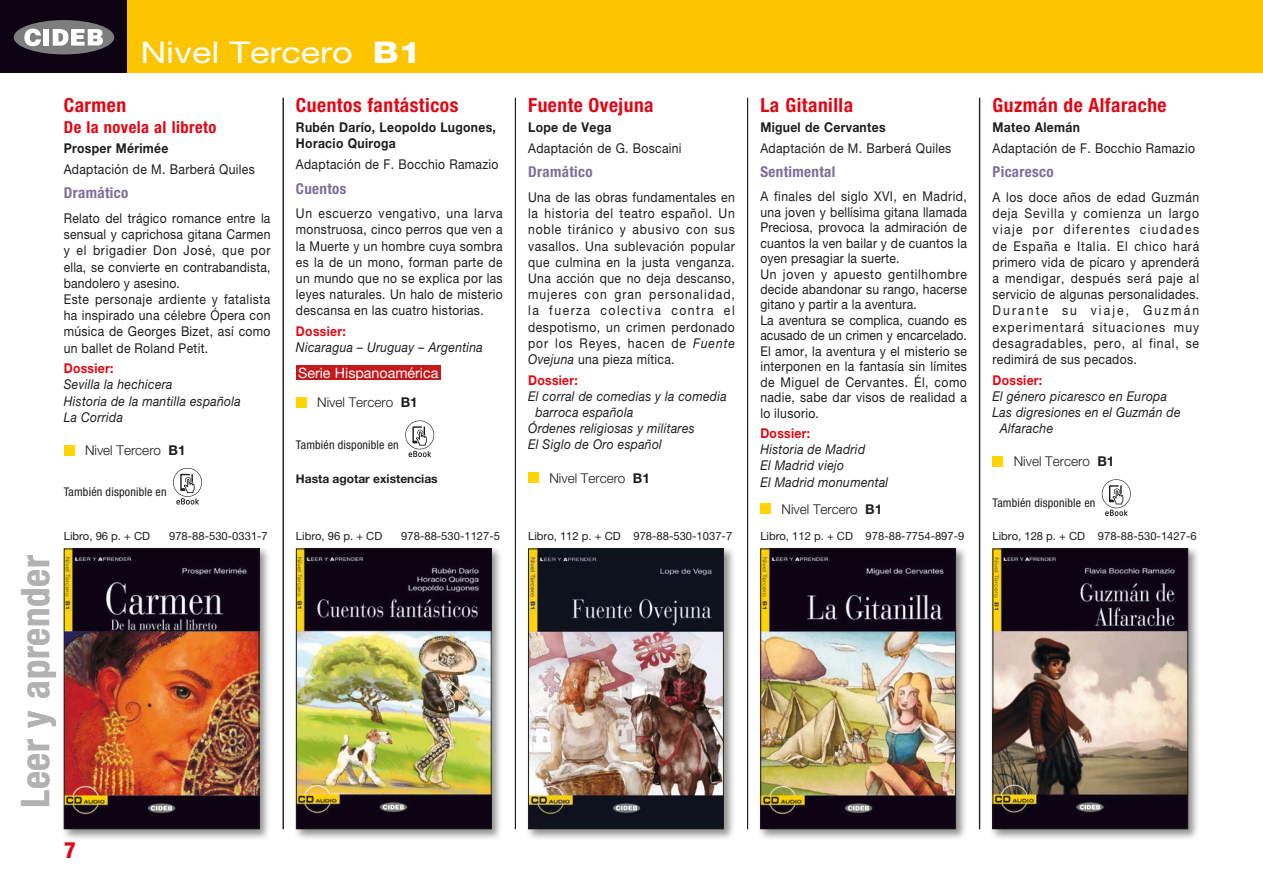
<style>
.page{position:relative;width:1263px;height:893px;background:#fff}
.page>*{position:absolute;margin:0;border:0;box-sizing:border-box;transform-origin:0 0}
.t1{font:700 condensed 39px "Helvetica Neue LT Std";letter-spacing:.015em;color:#b2b2b2}
.t2{font:30px "Helvetica Neue LT Std";color:#fff;scale:1.2 1}
.t3{font:800 condensed 22.5px "Helvetica Neue LT Std";color:#e30614}
.t4{font:700 condensed 19.5px "Helvetica Neue LT Std";letter-spacing:.025em;color:#e30614}
.t5{font:700 condensed 16.5px "Helvetica Neue LT Std";letter-spacing:.025em;color:#e30614}
.t6{font:700 condensed 15px "Helvetica Neue LT Std";letter-spacing:.025em;color:#7d6e9a}
.t7{font:14.25px "Helvetica Neue LT Std";color:#fff}
.t8{font:13.5px/16.2px "Helvetica Neue LT Std";letter-spacing:.025em;color:#1d1d1b;scale:.9 1}
.t9{font:italic 13.5px/16.2px "Helvetica Neue LT Std";letter-spacing:.025em;color:#1d1d1b;scale:.9 1}
.t10{font:300 13.5px "Helvetica Neue LT Std";color:#1d1d1b}
.t11{font:700 13.5px/16.2px "Helvetica Neue LT Std";letter-spacing:.025em;color:#1d1d1b;scale:.9 1}
.t12{font:700 13.5px "Helvetica Neue LT Std";letter-spacing:.025em;color:#e30614;scale:.9 1}
.t13{font:condensed 12px "Helvetica Neue LT Std";letter-spacing:.015em;color:#1d1d1b}
.t14{font:700 12px "Helvetica Neue LT Std";color:#1d1d1b}
.t15{font:11.25px "Helvetica Neue LT Std";color:#1d1d1b}
.s1{font-weight:800}
.s2{font-weight:700}
.s3{font-weight:700;font-style:normal;color:#e30614}
.s4{font-style:italic}
</style>
<div class="page">
<div style="left:64px;top:445px;width:10px;height:11px;background:#ffd500"></div>
<svg style="left:173px;top:468px;width:29px;height:37px"></svg>
<div style="left:296px;top:365px;width:145px;height:15px;background:#c51a1c"></div>
<div style="left:296px;top:398px;width:11px;height:10px;background:#ffd500"></div>
<svg style="left:405px;top:420px;width:29px;height:37px"></svg>
<div style="left:528px;top:473px;width:11px;height:10px;background:#ffd500"></div>
<div style="left:760px;top:504px;width:11px;height:10px;background:#ffd500"></div>
<div style="left:992px;top:456px;width:11px;height:11px;background:#ffd500"></div>
<svg style="left:1102px;top:479px;width:29px;height:37px"></svg>
<hr style="left:283px;top:98px;width:1px;height:731px;background:#1d1d1b">
<hr style="left:515px;top:98px;width:1px;height:731px;background:#1d1d1b">
<hr style="left:747px;top:98px;width:1px;height:731px;background:#1d1d1b">
<hr style="left:979px;top:98px;width:1px;height:731px;background:#1d1d1b">
<div style="left:0;top:0;width:128px;height:72px;background:#0d0313"></div>
<div style="left:128px;top:0;width:1135px;height:72px;background:#fdc400"></div>
<div style="left:990px;top:546px;width:210px;height:295px;background:#1d1d1b;opacity:.5"></div>
<img style="left:994px;top:551px;width:192px;height:276px">
<div style="left:992px;top:549px;width:196px;height:280px;border:1px solid #1d1d1b"></div>
<div style="left:61px;top:546px;width:210px;height:295px;background:#1d1d1b;opacity:.5"></div>
<img style="left:66px;top:551px;width:191px;height:276px">
<div style="left:64px;top:549px;width:195px;height:280px;border:1px solid #1d1d1b"></div>
<div style="left:525px;top:546px;width:210px;height:295px;background:#1d1d1b;opacity:.5"></div>
<img style="left:530px;top:551px;width:192px;height:276px">
<div style="left:528px;top:549px;width:196px;height:280px;border:1px solid #1d1d1b"></div>
<div style="left:757px;top:546px;width:210px;height:295px;background:#1d1d1b;opacity:.5"></div>
<img style="left:762px;top:551px;width:192px;height:276px">
<div style="left:760px;top:549px;width:196px;height:280px;border:1px solid #1d1d1b"></div>
<div style="left:293px;top:546px;width:210px;height:295px;background:#1d1d1b;opacity:.5"></div>
<img style="left:298px;top:551px;width:192px;height:276px">
<div style="left:296px;top:549px;width:196px;height:280px;border:1px solid #1d1d1b"></div>
<div style="left:14px;top:20px;width:100px;height:34px;background:#7d7d7d;border-radius:50%"></div>
<svg style="left:53px;top:29px;width:50px;height:17px"></svg>
<div style="left:44px;top:29px;width:5px;height:17px;background:#fff"></div>
<svg style="left:24px;top:29px;width:17px;height:17px"></svg>
<h2 class="t2" style="left:230px;top:34px;width:179px">S gundo <span class="s1">A2</span></h2>
<p class="t2" style="left:140px;top:34px;width:236px">Nivel Tercero <span class="s1">B1</span></p>
<p class="t4" style="left:64px;top:93px;width:64px">Carmen</p>
<p class="t5" style="left:64px;top:117px;width:154px">De la novela al libreto</p>
<p class="t8" style="left:64px;top:138px;width:214px;line-height:20.4px"><span class="s2">Prosper Mérimée<br></span>Adaptación de M. Barberá Quiles</p>
<p class="t6" style="left:64px;top:184px;width:66px">Dramático</p>
<p class="t8" style="left:64px;top:210px;width:231px">Relato del trágico romance entre la sensual y caprichosa gitana Carmen y el brigadier Don José, que por ella, se convierte en contrabandista, bandolero y asesino.<br>Este personaje ardiente y fatalista ha inspirado una célebre Ópera con música de Georges Bizet, así como un ballet de Roland Petit.</p>
<p class="t9" style="left:64px;top:360px;width:198px"><span class="s3">Dossier:<br></span>Sevilla la hechicera<br>Historia de la mantilla española<br>La Corrida</p>
<p class="t10" style="left:85px;top:442px;width:102px">Nivel Tercero <span class="s2">B1</span></p>
<p class="t13" style="left:64px;top:485px;width:104px">También disponible en</p>
<p class="t15" style="left:64px;top:529px;width:88px">Libro, 96 p. + CD</p>
<p class="t15" style="left:169px;top:529px;width:100px">978-88-530-0331-7</p>
<p class="t1" style="left:12px;top:808px;width:254px;rotate:-90deg">Leer y aprender</p>
<p class="t3" style="left:64px;top:836px;width:13px">7</p>
<p class="t4" style="left:296px;top:93px;width:164px">Cuentos fantásticos</p>
<p class="t11" style="left:296px;top:119px;width:224px">Rubén Darío, Leopoldo Lugones,<br>Horacio Quiroga</p>
<p class="t8" style="left:296px;top:156px;width:226px">Adaptación de F. Bocchio Ramazio</p>
<p class="t6" style="left:296px;top:179px;width:52px">Cuentos</p>
<p class="t8" style="left:296px;top:205px;width:231px;text-align:justify">Un escuerzo vengativo, una larva monstruosa, cinco perros que ven a la Muerte y un hombre cuya sombra es la de un mono, forman parte de un mundo que no se explica por las leyes naturales. Un halo de misterio descansa en las cuatro historias.</p>
<p class="t9" style="left:296px;top:323px;width:209px"><span class="s3">Dossier:<br></span>Nicaragua – Uruguay – Argentina</p>
<p class="t7" style="left:298px;top:364px;width:142px">Serie Hispanoamérica</p>
<p class="t10" style="left:317px;top:394px;width:102px">Nivel Tercero <span class="s2">B1</span></p>
<p class="t13" style="left:296px;top:437px;width:104px">También disponible en</p>
<p class="t14" style="left:296px;top:471px;width:143px">Hasta agotar existencias</p>
<p class="t15" style="left:296px;top:529px;width:88px">Libro, 96 p. + CD</p>
<p class="t15" style="left:401px;top:529px;width:100px">978-88-530-1127-5</p>
<p class="t4" style="left:528px;top:93px;width:127px">Fuente Ovejuna</p>
<p class="t8" style="left:528px;top:117px;width:172px;line-height:20.4px"><span class="s2">Lope de Vega<br></span>Adaptación de G. Boscaini</p>
<p class="t6" style="left:528px;top:163px;width:66px">Dramático</p>
<p class="t8" style="left:528px;top:189px;width:231px;text-align:justify">Una de las obras fundamentales en la historia del teatro español. Un noble tiránico y abusivo con sus vasallos. Una sublevación popular que culmina en la justa venganza.<br>Una acción que no deja descanso, mujeres con gran personalidad, la fuerza colectiva contra el despotismo, un crimen perdonado por los Reyes, hacen de <span class="s4">Fuente Ovejuna</span> una pieza mítica.</p>
<p class="t12" style="left:528px;top:371px;width:57px">Dossier:</p>
<p class="t9" style="left:528px;top:388px;width:222px">El corral de comedias y la comedia</p>
<p class="t9" style="left:535px;top:404px;width:110px">barroca española</p>
<p class="t9" style="left:528px;top:420px;width:187px">Órdenes religiosas y militares</p>
<p class="t9" style="left:528px;top:436px;width:150px">El Siglo de Oro español</p>
<p class="t10" style="left:549px;top:469px;width:102px">Nivel Tercero <span class="s2">B1</span></p>
<p class="t15" style="left:528px;top:529px;width:206px">Libro, 112 p. + CD 978-88-530-1037-7</p>
<p class="t4" style="left:760px;top:93px;width:94px">La Gitanilla</p>
<p class="t8" style="left:760px;top:117px;width:214px;line-height:20.4px"><span class="s2">Miguel de Cervantes<br></span>Adaptación de M. Barberá Quiles</p>
<p class="t6" style="left:760px;top:163px;width:77px">Sentimental</p>
<p class="t8" style="left:760px;top:189px;width:231px;line-height:15.5px">A finales del siglo XVI, en Madrid, una joven y bellísima gitana llamada<br>Preciosa, provoca la admiración de cuantos la ven bailar y de cuantos la oyen presagiar la suerte.<br>Un joven y apuesto gentilhombre decide abandonar su rango, hacerse gitano y partir a la aventura.<br>La aventura se complica, cuando es acusado de un crimen y encarcelado.<br>El amor, la aventura y el misterio se interponen en la fantasía sin límites de Miguel de Cervantes. Él, como nadie, sabe dar visos de realidad a lo ilusorio.</p>
<p class="t9" style="left:760px;top:425px;width:144px"><span class="s3">Dossier:<br></span>Historia de Madrid<br>El Madrid viejo<br>El Madrid monumental</p>
<p class="t10" style="left:782px;top:500px;width:102px">Nivel Tercero <span class="s2">B1</span></p>
<p class="t15" style="left:760px;top:529px;width:206px">Libro, 112 p. + CD 978-88-7754-897-9</p>
<p class="t4" style="left:992px;top:93px;width:176px">Guzmán de Alfarache</p>
<p class="t8" style="left:992px;top:117px;width:226px;line-height:20.4px"><span class="s2">Mateo Alemán<br></span>Adaptación de F. Bocchio Ramazio</p>
<p class="t6" style="left:992px;top:163px;width:63px">Picaresco</p>
<p class="t8" style="left:992px;top:189px;width:231px;text-align:justify">A los doce años de edad Guzmán deja Sevilla y comienza un largo viaje por diferentes ciudades de España e Italia. El chico hará primero vida de pícaro y aprenderá a mendigar, después será paje al servicio de algunas personalidades.<br>Durante su viaje, Guzmán experimentará situaciones muy desagradables, pero, al final, se redimirá de sus pecados.</p>
<p class="t12" style="left:992px;top:371px;width:57px">Dossier:</p>
<p class="t9" style="left:992px;top:388px;width:195px">El género picaresco en Europa</p>
<p class="t9" style="left:992px;top:404px;width:210px">Las digresiones en el Guzmán de</p>
<p class="t9" style="left:1000px;top:420px;width:61px">Alfarache</p>
<p class="t10" style="left:1014px;top:453px;width:102px">Nivel Tercero <span class="s2">B1</span></p>
<p class="t13" style="left:992px;top:496px;width:104px">También disponible en</p>
<p class="t15" style="left:992px;top:529px;width:206px">Libro, 128 p. + CD 978-88-530-1427-6</p>
</div>
